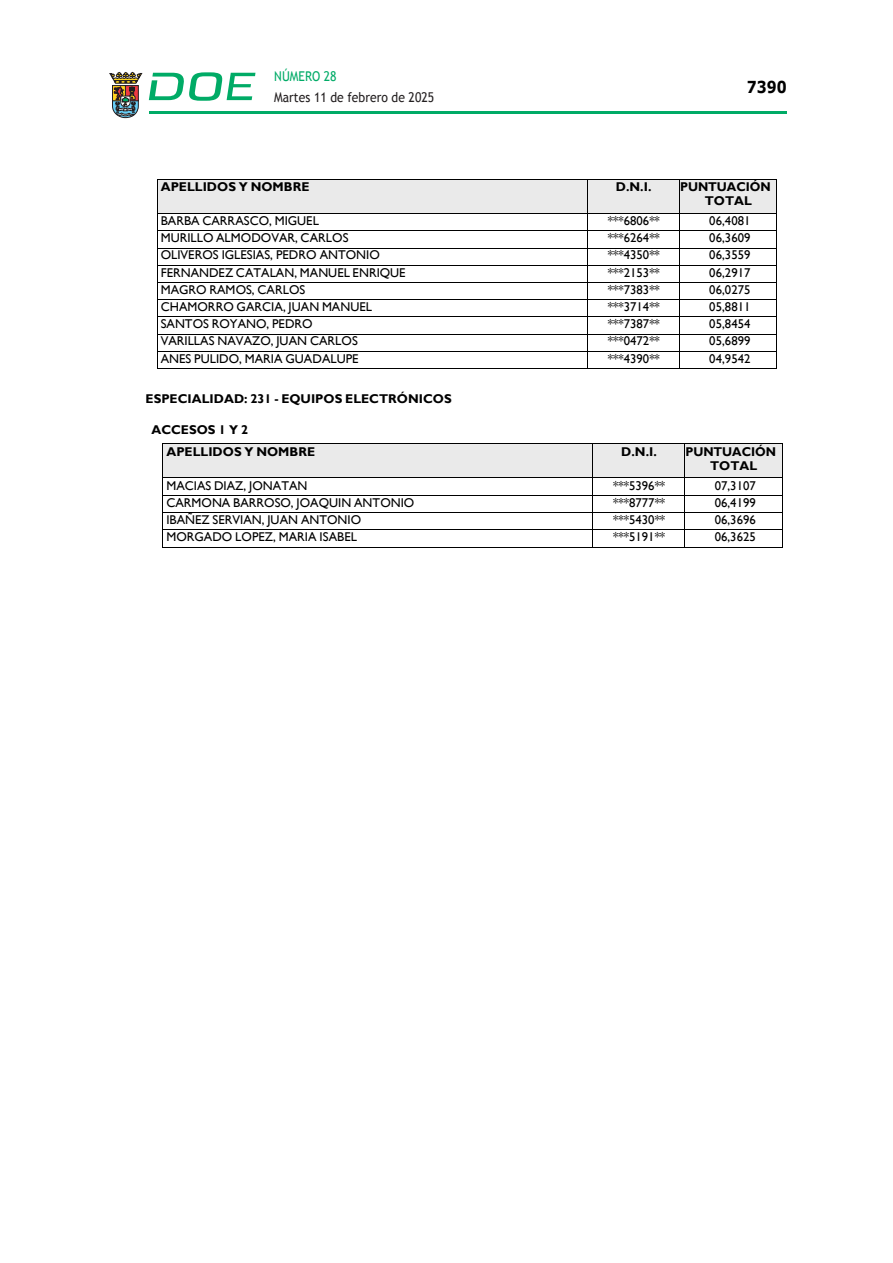
<style>
.page{position:relative;width:893px;height:1263px;background:#fff}
.page>*{position:absolute;margin:0;border:0;box-sizing:border-box;transform-origin:0 0}
.t1{font:700 16.5px "Verdana";color:#000;scale:.85 1}
.t2{font:13.5px "Trebuchet MS";color:#231f20;scale:.9 1}
.t3{font:13.5px "Trebuchet MS";color:#00ab67;scale:.9 1}
.t4{font:12.75px "Gill Sans";letter-spacing:.005em;color:#000}
.t5{font:700 12.75px "Gill Sans";color:#000}
.t6{font:700 12.75px/14.2px "Gill Sans";color:#000;text-align:center;scale:.96 1}
</style>
<div class="page">
<hr style="left:149px;top:111px;width:638px;height:3px;background:#00ab66">
<svg style="left:109px;top:72px;width:33px;height:46px"></svg>
<svg style="left:149px;top:72px;width:106px;height:29px"></svg>
<div style="left:163px;top:444px;width:430px;height:34px;background:#eaeaea"></div>
<div style="left:593px;top:444px;width:92px;height:34px;background:#eaeaea"></div>
<div style="left:685px;top:444px;width:97px;height:34px;background:#eaeaea"></div>
<hr style="left:163px;top:443px;width:430px;height:1px;background:#000">
<hr style="left:593px;top:443px;width:91px;height:1px;background:#000">
<hr style="left:685px;top:443px;width:97px;height:1px;background:#000">
<hr style="left:162px;top:444px;width:1px;height:34px;background:#000">
<hr style="left:593px;top:444px;width:1px;height:34px;background:#000">
<hr style="left:684px;top:444px;width:1px;height:34px;background:#000">
<hr style="left:782px;top:444px;width:1px;height:34px;background:#000">
<hr style="left:163px;top:478px;width:430px;height:1px;background:#000">
<hr style="left:593px;top:478px;width:91px;height:1px;background:#000">
<hr style="left:685px;top:478px;width:97px;height:1px;background:#000">
<hr style="left:163px;top:495px;width:430px;height:1px;background:#000">
<hr style="left:593px;top:495px;width:91px;height:1px;background:#000">
<hr style="left:685px;top:495px;width:97px;height:1px;background:#000">
<hr style="left:163px;top:512px;width:430px;height:1px;background:#000">
<hr style="left:593px;top:512px;width:91px;height:1px;background:#000">
<hr style="left:685px;top:512px;width:97px;height:1px;background:#000">
<hr style="left:163px;top:529px;width:430px;height:1px;background:#000">
<hr style="left:593px;top:529px;width:91px;height:1px;background:#000">
<hr style="left:685px;top:529px;width:97px;height:1px;background:#000">
<svg style="left:162px;top:478px;width:1px;height:70px"></svg>
<hr style="left:163px;top:547px;width:430px;height:1px;background:#000">
<hr style="left:593px;top:547px;width:91px;height:1px;background:#000">
<svg style="left:684px;top:478px;width:1px;height:70px"></svg>
<hr style="left:685px;top:547px;width:97px;height:1px;background:#000">
<svg style="left:782px;top:478px;width:1px;height:70px"></svg>
<div style="left:157px;top:179px;width:431px;height:34px;background:#eaeaea"></div>
<div style="left:588px;top:179px;width:91px;height:34px;background:#eaeaea"></div>
<div style="left:679px;top:179px;width:98px;height:34px;background:#eaeaea"></div>
<hr style="left:157px;top:179px;width:430px;height:1px;background:#000">
<hr style="left:587px;top:179px;width:92px;height:1px;background:#000">
<hr style="left:679px;top:179px;width:98px;height:1px;background:#000">
<hr style="left:157px;top:179px;width:1px;height:34px;background:#000">
<hr style="left:587px;top:179px;width:1px;height:34px;background:#000">
<hr style="left:679px;top:179px;width:1px;height:34px;background:#000">
<hr style="left:777px;top:179px;width:1px;height:34px;background:#000">
<hr style="left:157px;top:213px;width:430px;height:1px;background:#000">
<hr style="left:587px;top:213px;width:92px;height:1px;background:#000">
<hr style="left:679px;top:213px;width:98px;height:1px;background:#000">
<hr style="left:157px;top:231px;width:430px;height:1px;background:#000">
<hr style="left:587px;top:231px;width:92px;height:1px;background:#000">
<hr style="left:679px;top:231px;width:98px;height:1px;background:#000">
<hr style="left:157px;top:248px;width:430px;height:1px;background:#000">
<hr style="left:587px;top:248px;width:92px;height:1px;background:#000">
<hr style="left:679px;top:248px;width:98px;height:1px;background:#000">
<hr style="left:157px;top:265px;width:430px;height:1px;background:#000">
<hr style="left:587px;top:265px;width:92px;height:1px;background:#000">
<hr style="left:679px;top:265px;width:98px;height:1px;background:#000">
<hr style="left:157px;top:282px;width:430px;height:1px;background:#000">
<hr style="left:587px;top:282px;width:92px;height:1px;background:#000">
<hr style="left:679px;top:282px;width:98px;height:1px;background:#000">
<hr style="left:157px;top:299px;width:430px;height:1px;background:#000">
<hr style="left:587px;top:299px;width:92px;height:1px;background:#000">
<hr style="left:679px;top:299px;width:98px;height:1px;background:#000">
<hr style="left:157px;top:317px;width:430px;height:1px;background:#000">
<hr style="left:587px;top:317px;width:92px;height:1px;background:#000">
<hr style="left:679px;top:317px;width:98px;height:1px;background:#000">
<hr style="left:157px;top:334px;width:430px;height:1px;background:#000">
<hr style="left:587px;top:334px;width:92px;height:1px;background:#000">
<hr style="left:679px;top:334px;width:98px;height:1px;background:#000">
<hr style="left:157px;top:351px;width:430px;height:1px;background:#000">
<hr style="left:587px;top:351px;width:92px;height:1px;background:#000">
<hr style="left:679px;top:351px;width:98px;height:1px;background:#000">
<svg style="left:157px;top:214px;width:1px;height:154px"></svg>
<hr style="left:157px;top:368px;width:430px;height:1px;background:#000">
<svg style="left:587px;top:214px;width:1px;height:154px"></svg>
<hr style="left:587px;top:368px;width:92px;height:1px;background:#000">
<svg style="left:679px;top:214px;width:1px;height:154px"></svg>
<hr style="left:679px;top:368px;width:98px;height:1px;background:#000">
<p class="t3" style="left:274px;top:68px;width:71px">NÚMERO 28</p>
<p class="t2" style="left:274px;top:89px;width:179px">Martes 11 de febrero de 2025</p>
<p class="t1" style="left:747px;top:76px;width:48px">7390</p>
<p class="t5" style="left:161px;top:179px;width:150px">APELLIDOS Y NOMBRE</p>
<p class="t5" style="left:616px;top:179px;width:37px">D.N.I.</p>
<p class="t6" style="left:680px;top:179px;width:96px">PUNTUACIÓN<br>TOTAL</p>
<p class="t4" style="left:161px;top:213px;width:160px">BARBA CARRASCO, MIGUEL</p>
<p class="t4" style="left:608px;top:213px;width:54px">***6806**</p>
<p class="t4" style="left:709px;top:213px;width:43px">06,4081</p>
<p class="t4" style="left:161px;top:230px;width:189px">MURILLO ALMODOVAR, CARLOS</p>
<p class="t4" style="left:608px;top:230px;width:54px">***6264**</p>
<p class="t4" style="left:709px;top:230px;width:43px">06,3609</p>
<p class="t4" style="left:161px;top:248px;width:221px">OLIVEROS IGLESIAS, PEDRO ANTONIO</p>
<p class="t4" style="left:608px;top:248px;width:54px">***4350**</p>
<p class="t4" style="left:709px;top:248px;width:43px">06,3559</p>
<p class="t4" style="left:161px;top:265px;width:246px">FERNANDEZ CATALAN, MANUEL ENRIQUE</p>
<p class="t4" style="left:608px;top:265px;width:54px">***2153**</p>
<p class="t4" style="left:709px;top:265px;width:43px">06,2917</p>
<p class="t4" style="left:161px;top:282px;width:146px">MAGRO RAMOS, CARLOS</p>
<p class="t4" style="left:608px;top:282px;width:54px">***7383**</p>
<p class="t4" style="left:709px;top:282px;width:43px">06,0275</p>
<p class="t4" style="left:161px;top:299px;width:213px">CHAMORRO GARCIA, JUAN MANUEL</p>
<p class="t4" style="left:608px;top:299px;width:54px">***3714**</p>
<p class="t4" style="left:709px;top:299px;width:43px">05,8811</p>
<p class="t4" style="left:161px;top:317px;width:153px">SANTOS ROYANO, PEDRO</p>
<p class="t4" style="left:608px;top:317px;width:54px">***7387**</p>
<p class="t4" style="left:709px;top:317px;width:43px">05,8454</p>
<p class="t4" style="left:161px;top:334px;width:199px">VARILLAS NAVAZO, JUAN CARLOS</p>
<p class="t4" style="left:608px;top:334px;width:54px">***0472**</p>
<p class="t4" style="left:709px;top:334px;width:43px">05,6899</p>
<p class="t4" style="left:161px;top:351px;width:199px">ANES PULIDO, MARIA GUADALUPE</p>
<p class="t4" style="left:608px;top:351px;width:54px">***4390**</p>
<p class="t4" style="left:709px;top:351px;width:43px">04,9542</p>
<p class="t5" style="left:146px;top:391px;width:308px">ESPECIALIDAD: 231 - EQUIPOS ELECTRÓNICOS</p>
<p class="t5" style="left:151px;top:422px;width:98px">ACCESOS 1 Y 2</p>
<p class="t5" style="left:166px;top:444px;width:150px">APELLIDOS Y NOMBRE</p>
<p class="t5" style="left:621px;top:444px;width:37px">D.N.I.</p>
<p class="t6" style="left:686px;top:444px;width:96px">PUNTUACIÓN<br>TOTAL</p>
<p class="t4" style="left:166px;top:478px;width:143px">MACIAS DIAZ, JONATAN</p>
<p class="t4" style="left:613px;top:478px;width:54px">***5396**</p>
<p class="t4" style="left:715px;top:478px;width:43px">07,3107</p>
<p class="t4" style="left:166px;top:495px;width:249px">CARMONA BARROSO, JOAQUIN ANTONIO</p>
<p class="t4" style="left:613px;top:495px;width:54px">***8777**</p>
<p class="t4" style="left:715px;top:495px;width:43px">06,4199</p>
<p class="t4" style="left:166px;top:512px;width:196px">IBAÑEZ SERVIAN, JUAN ANTONIO</p>
<p class="t4" style="left:613px;top:512px;width:54px">***5430**</p>
<p class="t4" style="left:715px;top:512px;width:43px">06,3696</p>
<p class="t4" style="left:166px;top:529px;width:192px">MORGADO LOPEZ, MARIA ISABEL</p>
<p class="t4" style="left:613px;top:529px;width:54px">***5191**</p>
<p class="t4" style="left:715px;top:529px;width:43px">06,3625</p>
</div>
